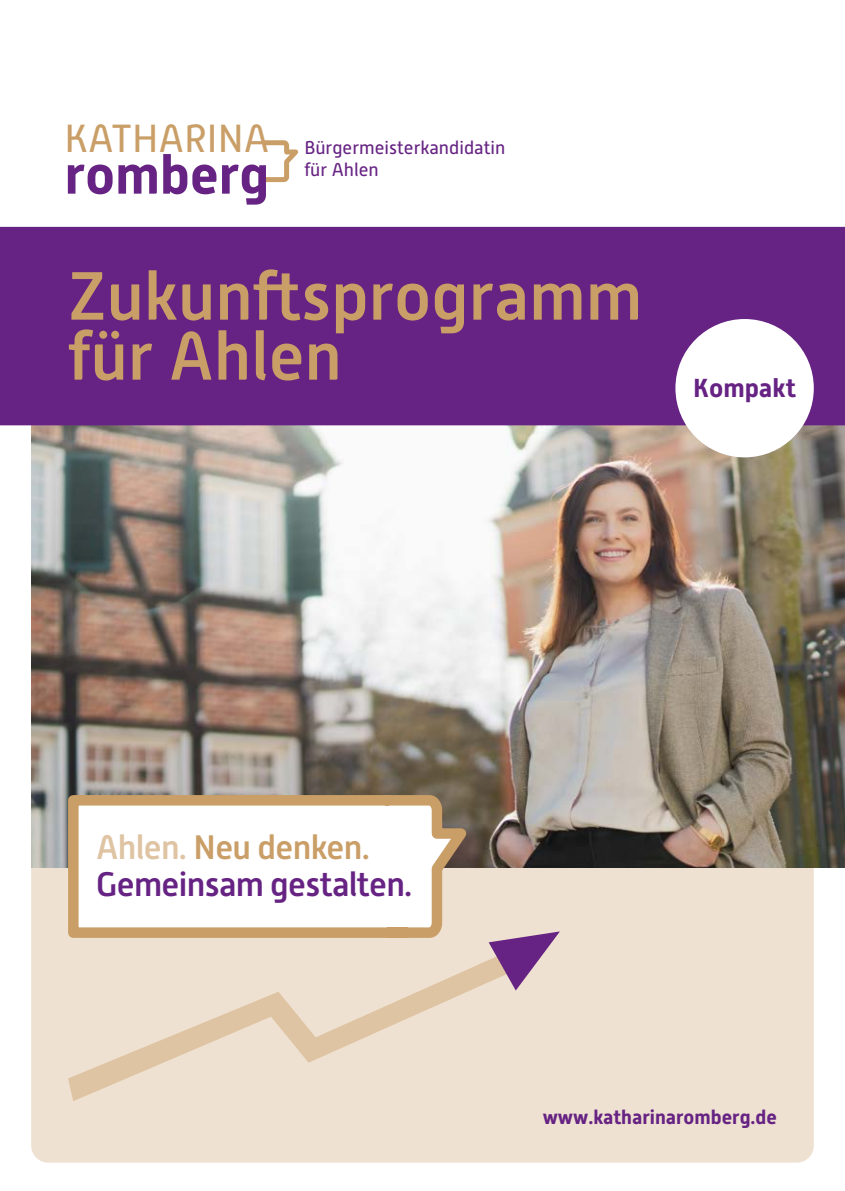
<style>
.page{position:relative;width:845px;height:1191px;background:#fff}
.page>*{position:absolute;margin:0;border:0;box-sizing:border-box;transform-origin:0 0}
.t1{font:500 68px/60px "Alwyn New";color:#ca9e67}
.t2{font:700 54.6px "Alwyn New";color:#662383}
.t3{font:39.2px "Alwyn New";color:#ca9e67}
.t4{font:500 34px/36.4px "Alwyn New";letter-spacing:-.02em;color:#662383}
.t5{font:700 26px "Alwyn New";color:#662383}
.t6{font:700 19.8px "Alwyn New";color:#662383}
.t7{font:18.6px/22.2px "Alwyn New";color:#662383}
.s1{color:#dfc4a3}
.s2{color:#ca9e67}
</style>
<div class="page">
<div style="left:31px;top:867px;width:783px;height:295px;background:#efe1d1"></div>
<img style="left:31px;top:425px;width:814px;height:442px">
<div style="left:0;top:227px;width:845px;height:198px;background:#662383"></div>
<svg style="left:261px;top:140px;width:38px;height:43px"></svg>
<svg style="left:68px;top:948px;width:457px;height:153px;background:#ecdcca"></svg>
<svg style="left:489px;top:931px;width:71px;height:59px;background:#b08aab"></svg>
<svg style="left:65px;top:790px;width:404px;height:150px"></svg>
<div style="left:675px;top:319px;width:139px;height:138px;background:#fff;border-radius:50%"></div>
<p class="t3" style="left:65px;top:117px;width:206px">KATHARINA</p>
<h2 class="t2" style="left:65px;top:143px;width:206px">romberg</h2>
<p class="t7" style="left:304px;top:137px;width:202px">Bürgermeisterkandidatin für Ahlen</p>
<h1 class="t1" style="left:68px;top:266px;width:576px">Zukunftsprogramm für Ahlen</h1>
<p class="t5" style="left:693px;top:373px;width:104px">Kompakt</p>
<p class="t4" style="left:96px;top:829px;width:318px"><span class="s1">Ahlen.</span> <span class="s2">Neu denken.<br></span>Gemeinsam gestalten.</p>
<p class="t6" style="left:543px;top:1105px;width:236px">www.katharinaromberg.de</p>
</div>
